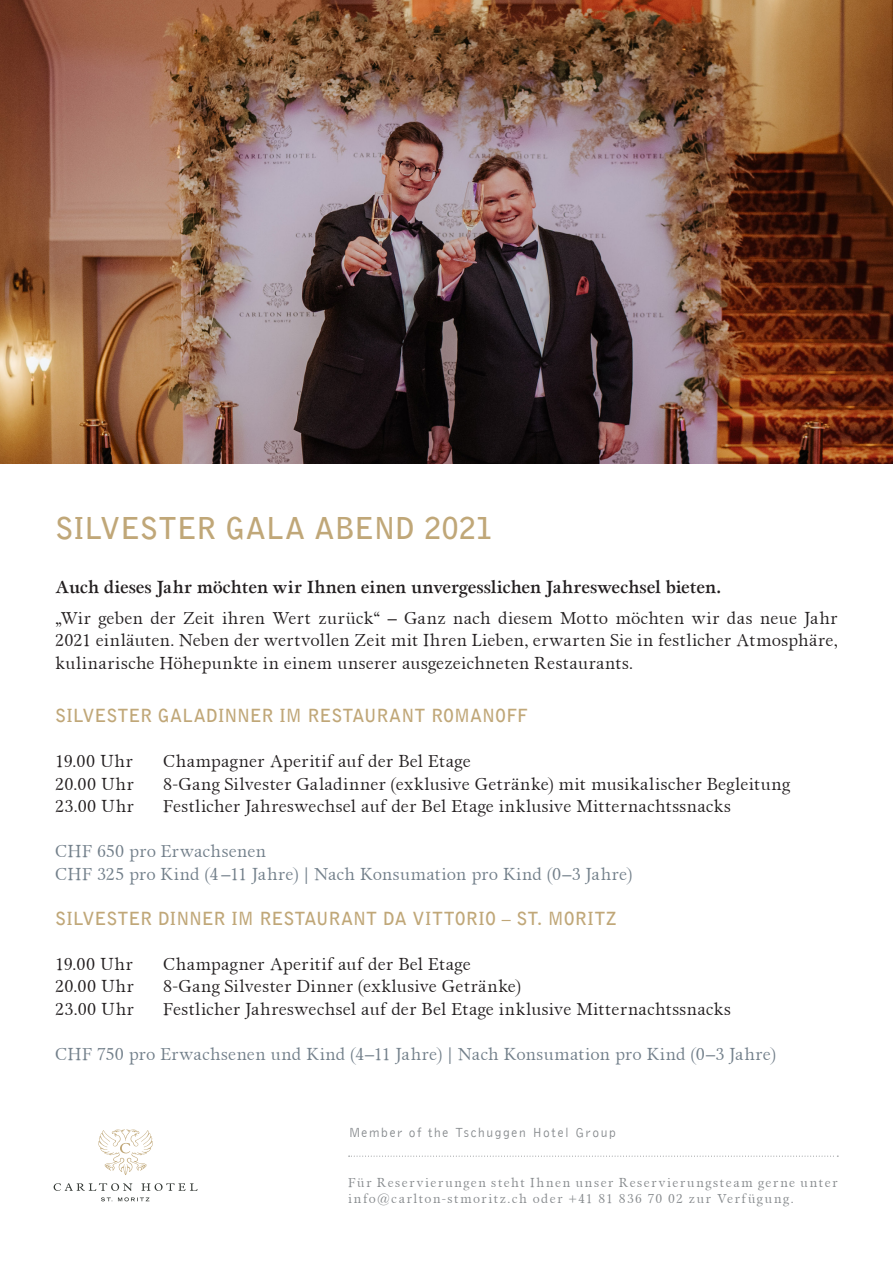
<style>
.page{position:relative;width:893px;height:1263px;background:#fff}
.page>*{position:absolute;margin:0;border:0;box-sizing:border-box;transform-origin:0 0}
.t1{font:700 30px "Bell Gothic Std";letter-spacing:-.005em;color:#c0a778}
.t2{font:18px/22.5px "Miramar";letter-spacing:.015em;color:#231f20;text-align:justify}
.t3{font:18px "Miramar";letter-spacing:.005em;color:#727f8a}
.t4{font:700 18px "Bell Gothic";color:#c0a778}
.t5{font:700 18px "Miramar";letter-spacing:.005em;color:#231f20}
.t6{font:13.5px/16.2px "Miramar";letter-spacing:.1em;color:#353b40}
.t7{font:300 13.5px "Bell Gothic";letter-spacing:.115em;color:#353b40}
</style>
<div class="page">
<img style="left:0;top:0;width:893px;height:463px">
<svg style="left:101px;top:1197px;width:48px;height:4px"></svg>
<svg style="left:98px;top:1129px;width:55px;height:46px"></svg>
<svg style="left:54px;top:1183px;width:144px;height:8px"></svg>
<svg style="left:349px;top:1156px;width:489px;height:1px"></svg>
<p class="t1" style="left:55px;top:510px;width:439px">SILVESTER GALA ABEND 2021</p>
<p class="t5" style="left:55px;top:576px;width:667px">Auch dieses Jahr möchten wir Ihnen einen unvergesslichen Jahreswechsel bieten.</p>
<p class="t2" style="left:55px;top:607px;width:784px">„Wir geben der Zeit ihren Wert zurück“ – Ganz nach diesem Motto möchten wir das neue Jahr 2021 einläuten. Neben der wertvollen Zeit mit Ihren Lieben, erwarten Sie in festlicher Atmosphäre, kulinarische Höhepunkte in einem unserer ausgezeichneten Restaurants.</p>
<p class="t4" style="left:55px;top:705px;width:474px">SILVESTER GALADINNER IM RESTAURANT ROMANOFF</p>
<p class="t2" style="left:55px;top:750px;width:79px">19.00 Uhr</p>
<p class="t2" style="left:163px;top:750px;width:309px">Champagner Aperitif auf der Bel Etage</p>
<p class="t2" style="left:55px;top:773px;width:80px">20.00 Uhr</p>
<p class="t2" style="left:163px;top:773px;width:628px">8-Gang Silvester Galadinner (exklusive Getränke) mit musikalischer Begleitung</p>
<p class="t2" style="left:55px;top:795px;width:80px">23.00 Uhr</p>
<p class="t2" style="left:163px;top:795px;width:569px">Festlicher Jahreswechsel auf der Bel Etage inklusive Mitternachtssnacks</p>
<p class="t3" style="left:55px;top:841px;width:212px">CHF 650 pro Erwachsenen</p>
<p class="t3" style="left:55px;top:863px;width:578px">CHF 325 pro Kind (4 –11 Jahre) | Nach Konsumation pro Kind (0–3 Jahre)</p>
<p class="t4" style="left:55px;top:907px;width:563px">SILVESTER DINNER IM RESTAURANT DA VITTORIO – ST. MORITZ</p>
<p class="t2" style="left:55px;top:953px;width:79px">19.00 Uhr</p>
<p class="t2" style="left:163px;top:953px;width:309px">Champagner Aperitif auf der Bel Etage</p>
<p class="t2" style="left:55px;top:975px;width:80px">20.00 Uhr</p>
<p class="t2" style="left:163px;top:975px;width:359px">8-Gang Silvester Dinner (exklusive Getränke)</p>
<p class="t2" style="left:55px;top:998px;width:80px">23.00 Uhr</p>
<p class="t2" style="left:163px;top:998px;width:569px">Festlicher Jahreswechsel auf der Bel Etage inklusive Mitternachtssnacks</p>
<p class="t3" style="left:55px;top:1043px;width:722px">CHF 750 pro Erwachsenen und Kind (4–11 Jahre) | Nach Konsumation pro Kind (0–3 Jahre)</p>
<p class="t7" style="left:348px;top:1125px;width:269px">Member of the Tschuggen Hotel Group</p>
<p class="t6" style="left:348px;top:1175px;width:491px">Für Reservierungen steht Ihnen unser Reservierungsteam gerne unter info@carlton-stmoritz.ch oder +41 81 836 70 02 zur Verfügung.</p>
</div>
